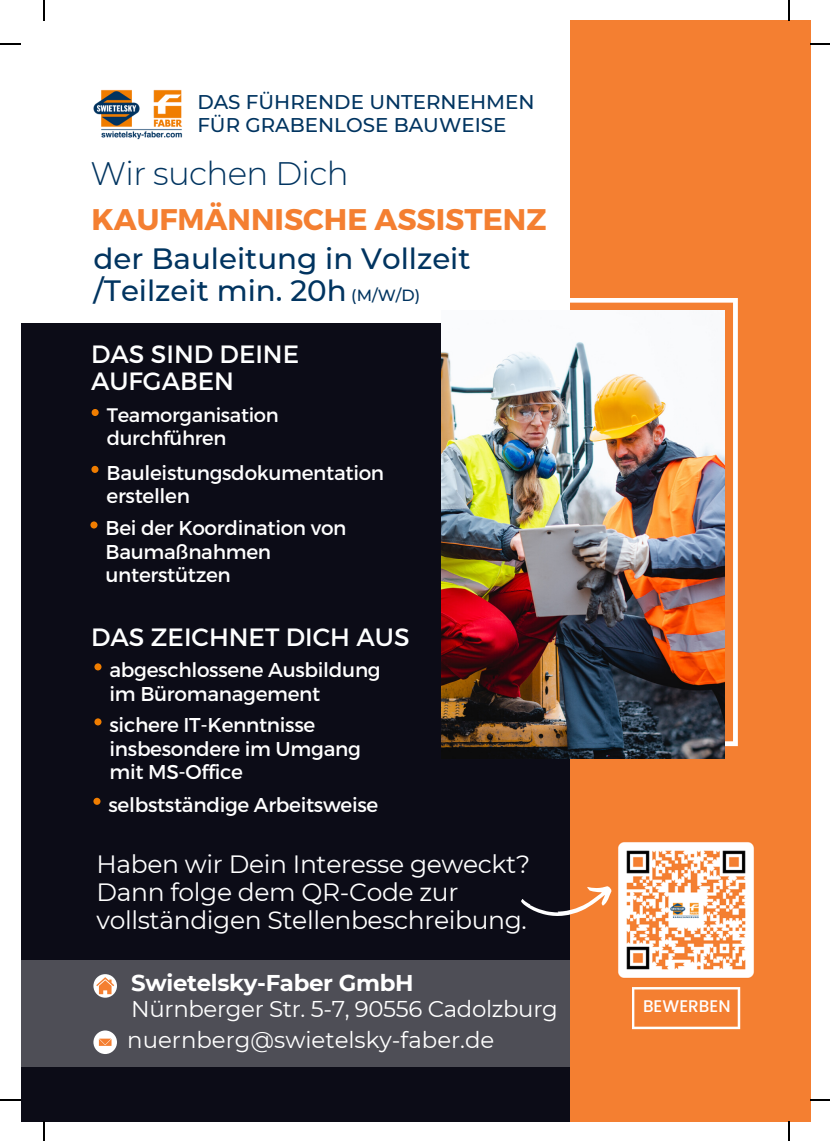
<style>
.page{position:relative;width:830px;height:1141px;background:#fff}
.page>*{position:absolute;margin:0;border:0;box-sizing:border-box;transform-origin:0 0}
.t1{font:300 32.5px "Montserrat";letter-spacing:-.02em;color:#013460}
.t2{font:700 29.75px "Montserrat";color:#f47f31}
.t3{font:500 29.25px/32px "Montserrat";color:#013460}
.t4{font:25px/28px "Montserrat";letter-spacing:-.015em;color:#fff}
.t5{font:25px/26.2px "Montserrat";color:#feffff}
.t6{font:22.75px/31px "Montserrat";letter-spacing:-.015em;color:#fff}
.t7{font:700 22.75px "Montserrat";letter-spacing:-.015em;color:#fff}
.t8{font:20px/23.2px "Montserrat";letter-spacing:-.015em;color:#fff}
.t9{font:500 19.75px/23.2px "Montserrat";color:#013460}
.t10{font:19.5px/22.8px "Montserrat";letter-spacing:-.015em;color:#fff}
.t11{font:500 16.75px "Poppins";color:#fff}
.s1{font-size:16px}
</style>
<div class="page">
<div style="left:21px;top:21px;width:789px;height:1100px;background:#0c0c17"></div>
<div style="left:21px;top:21px;width:588px;height:302px;background:#fff"></div>
<div style="left:21px;top:960px;width:604px;height:107px;background:#4e4e56"></div>
<div style="left:570px;top:21px;width:240px;height:1100px;background:#f47f31"></div>
<svg style="left:570px;top:298px;width:167px;height:448px"></svg>
<img style="left:441px;top:311px;width:283px;height:448px">
<svg style="left:632px;top:987px;width:108px;height:42px"></svg>
<div style="left:94px;top:663px;width:7px;height:7px;background:#f07d00;border-radius:50%"></div>
<div style="left:94px;top:718px;width:7px;height:7px;background:#f07d00;border-radius:50%"></div>
<img style="left:618px;top:842px;width:136px;height:136px">
<img style="left:93px;top:89px;width:90px;height:51px">
<svg style="left:93px;top:974px;width:24px;height:23px"></svg>
<svg style="left:96px;top:977px;width:18px;height:17px"></svg>
<div style="left:93px;top:1030px;width:24px;height:24px;background:#fff;border-radius:50%"></div>
<svg style="left:99px;top:1038px;width:12px;height:8px"></svg>
<div style="left:93px;top:798px;width:7px;height:7px;background:#f07d00;border-radius:50%"></div>
<div style="left:92px;top:409px;width:7px;height:7px;background:#f07d00;border-radius:50%"></div>
<div style="left:91px;top:466px;width:7px;height:7px;background:#f07d00;border-radius:50%"></div>
<div style="left:90px;top:521px;width:7px;height:7px;background:#f07d00;border-radius:50%"></div>
<svg style="left:521px;top:886px;width:91px;height:30px"></svg>
<hr style="left:43px;top:0;width:2px;height:21px;background:#000">
<hr style="left:0;top:43px;width:21px;height:2px;background:#000">
<svg style="left:788px;top:0;width:1px;height:21px"></svg>
<svg style="left:810px;top:43px;width:19px;height:2px"></svg>
<hr style="left:43px;top:1121px;width:2px;height:20px;background:#000">
<hr style="left:0;top:1099px;width:21px;height:2px;background:#000">
<svg style="left:788px;top:1121px;width:1px;height:20px"></svg>
<svg style="left:810px;top:1099px;width:19px;height:2px"></svg>
<p class="t9" style="left:197px;top:90px;width:338px">DAS FÜHRENDE UNTERNEHMEN<br>FÜR GRABENLOSE BAUWEISE</p>
<h1 class="t1" style="left:90px;top:153px;width:259px">Wir suchen Dich</h1>
<h2 class="t2" style="left:91px;top:200px;width:456px">KAUFMÄNNISCHE ASSISTENZ</h2>
<h3 class="t3" style="left:93px;top:242px;width:378px">der Bauleitung in Vollzeit /Teilzeit min. 20h <span class="s1">(M/W/D)</span></h3>
<p class="t5" style="left:91px;top:340px;width:209px">DAS SIND DEINE<br>AUFGABEN</p>
<p class="t10" style="left:107px;top:403px;width:174px">Teamorganisation durchführen</p>
<p class="t8" style="left:106px;top:460px;width:279px">Bauleistungsdokumentation erstellen</p>
<p class="t8" style="left:105px;top:515px;width:242px">Bei der Koordination von<br>Baumaßnahmen unterstützen</p>
<p class="t5" style="left:91px;top:623px;width:320px">DAS ZEICHNET DICH AUS</p>
<p class="t8" style="left:109px;top:657px;width:273px">abgeschlossene Ausbildung im Büromanagement</p>
<p class="t8" style="left:109px;top:712px;width:253px">sichere IT-Kenntnisse insbesondere im Umgang mit MS-Office</p>
<p class="t8" style="left:108px;top:792px;width:271px">selbstständige Arbeitsweise</p>
<p class="t4" style="left:97px;top:850px;width:435px">Haben wir Dein Interesse geweckt?<br>Dann folge dem QR-Code zur vollständigen Stellenbeschreibung.</p>
<p class="t7" style="left:131px;top:968px;width:284px">Swietelsky-Faber GmbH</p>
<p class="t6" style="left:127px;top:993px;width:432px">Nürnberger Str. 5-7, 90556 Cadolzburg nuernberg@swietelsky-faber.de</p>
<p class="t11" style="left:643px;top:994px;width:89px">BEWERBEN</p>
</div>
